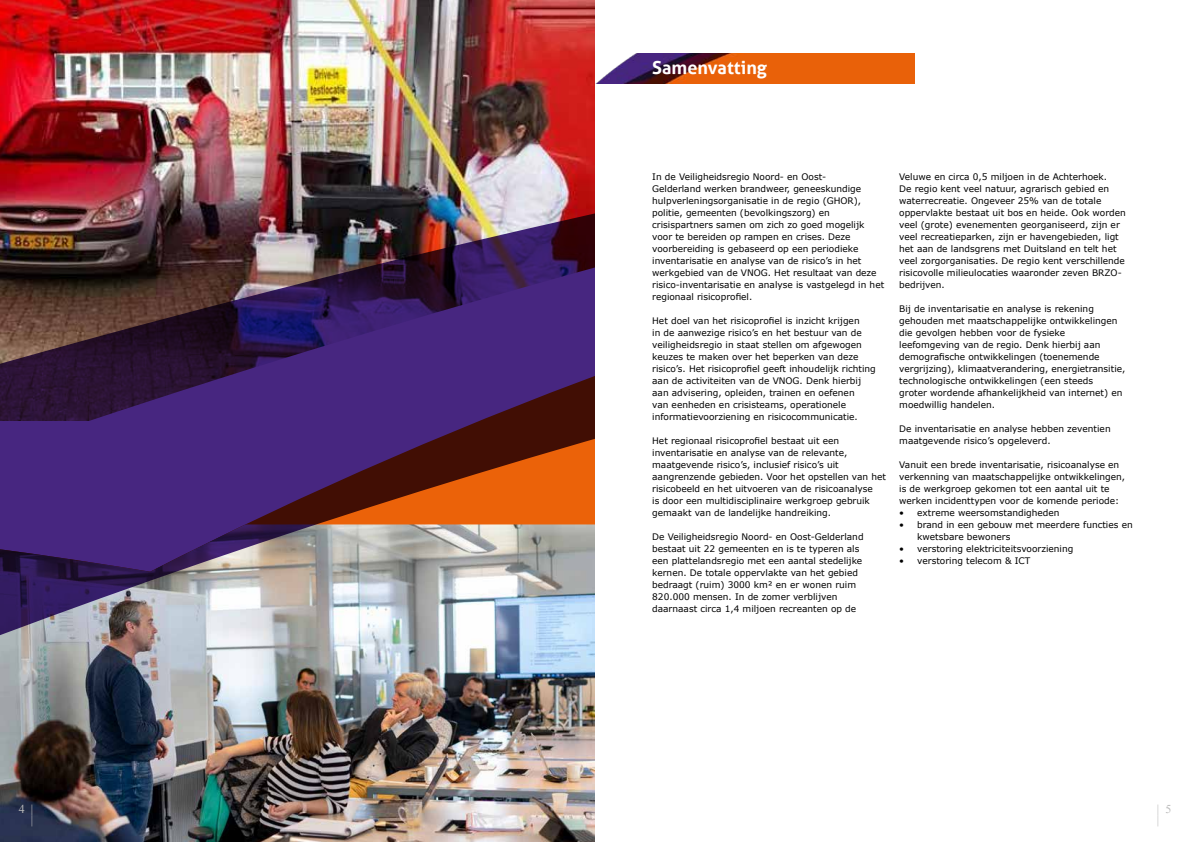
<style>
.page{position:relative;width:1191px;height:842px;background:#fff}
.page>*{position:absolute;margin:0;border:0;box-sizing:border-box;transform-origin:0 0}
.t1{font:700 18px "Aller";color:#fff}
.t2{font:12px/11px "Times New Roman";color:#bababa;text-align:right}
.t3{font:9px/12px "Verdana";color:#000}
</style>
<div class="page">
<img style="left:0;top:766px;width:595px;height:76px">
<img style="left:0;top:0;width:595px;height:124px">
<img style="left:0;top:124px;width:595px;height:642px">
<img style="left:583px;top:53px;width:332px;height:31px">
<h1 class="t1" style="left:652px;top:57px;width:116px">Samenvatting</h1>
<p class="t3" style="left:652px;top:171px;width:233px">In de Veiligheidsregio Noord- en Oost-<br>Gelderland werken brandweer, geneeskundige hulpverleningsorganisatie in de regio (GHOR), politie, gemeenten (bevolkingszorg) en crisispartners samen om zich zo goed mogelijk voor te bereiden op rampen en crises. Deze voorbereiding is gebaseerd op een periodieke inventarisatie en analyse van de risico’s in het werkgebied van de VNOG. Het resultaat van deze risico-inventarisatie en analyse is vastgelegd in het regionaal risicoprofiel.</p>
<p class="t3" style="left:652px;top:315px;width:225px">Het doel van het risicoprofiel is inzicht krijgen<br>in de aanwezige risico’s en het bestuur van de veiligheidsregio in staat stellen om afgewogen keuzes te maken over het beperken van deze risico’s. Het risicoprofiel geeft inhoudelijk richting aan de activiteiten van de VNOG. Denk hierbij aan advisering, opleiden, trainen en oefenen<br>van eenheden en crisisteams, operationele informatievoorziening en risicocommunicatie.</p>
<p class="t3" style="left:652px;top:435px;width:235px">Het regionaal risicoprofiel bestaat uit een inventarisatie en analyse van de relevante, maatgevende risico’s, inclusief risico’s uit aangrenzende gebieden. Voor het opstellen van het risicobeeld en het uitvoeren van de risicoanalyse<br>is door een multidisciplinaire werkgroep gebruik gemaakt van de landelijke handreiking.</p>
<p class="t3" style="left:652px;top:531px;width:213px">De Veiligheidsregio Noord- en Oost-Gelderland bestaat uit 22 gemeenten en is te typeren als een plattelandsregio met een aantal stedelijke kernen. De totale oppervlakte van het gebied bedraagt (ruim) 3000 km² en er wonen ruim 820.000 mensen. In de zomer verblijven daarnaast circa 1,4 miljoen recreanten op de</p>
<p class="t3" style="left:899px;top:171px;width:228px">Veluwe en circa 0,5 miljoen in de Achterhoek.<br>De regio kent veel natuur, agrarisch gebied en waterrecreatie. Ongeveer 25% van de totale oppervlakte bestaat uit bos en heide. Ook worden veel (grote) evenementen georganiseerd, zijn er veel recreatieparken, zijn er havengebieden, ligt het aan de landsgrens met Duitsland en telt het veel zorgorganisaties. De regio kent verschillende risicovolle milieulocaties waaronder zeven BRZO&shy;bedrijven.</p>
<p class="t3" style="left:899px;top:303px;width:228px">Bij de inventarisatie en analyse is rekening gehouden met maatschappelijke ontwikkelingen die gevolgen hebben voor de fysieke leefomgeving van de regio. Denk hierbij aan demografische ontwikkelingen (toenemende vergrijzing), klimaatverandering, energietransitie, technologische ontwikkelingen (een steeds<br>groter wordende afhankelijkheid van internet) en moedwillig handelen.</p>
<p class="t3" style="left:899px;top:423px;width:213px">De inventarisatie en analyse hebben zeventien maatgevende risico’s opgeleverd.</p>
<p class="t3" style="left:899px;top:459px;width:227px">Vanuit een brede inventarisatie, risicoanalyse en verkenning van maatschappelijke ontwikkelingen, is de werkgroep gekomen tot een aantal uit te werken incidenttypen voor de komende periode:</p>
<p class="t3" style="left:899px;top:507px;width:162px">• extreme weersomstandigheden</p>
<p class="t3" style="left:917px;top:519px;width:217px;text-indent:-18px">• brand in een gebouw met meerdere functies en kwetsbare bewoners</p>
<p class="t3" style="left:899px;top:543px;width:176px">• verstoring elektriciteitsvoorziening</p>
<p class="t3" style="left:899px;top:555px;width:133px">• verstoring telecom &amp; ICT</p>
<h2 class="t2" style="left:19px;top:803px;width:16px">4 | |</h2>
<h2 class="t2" style="left:1157px;top:803px;width:16px;text-align:left">| 5 |</h2>
</div>
